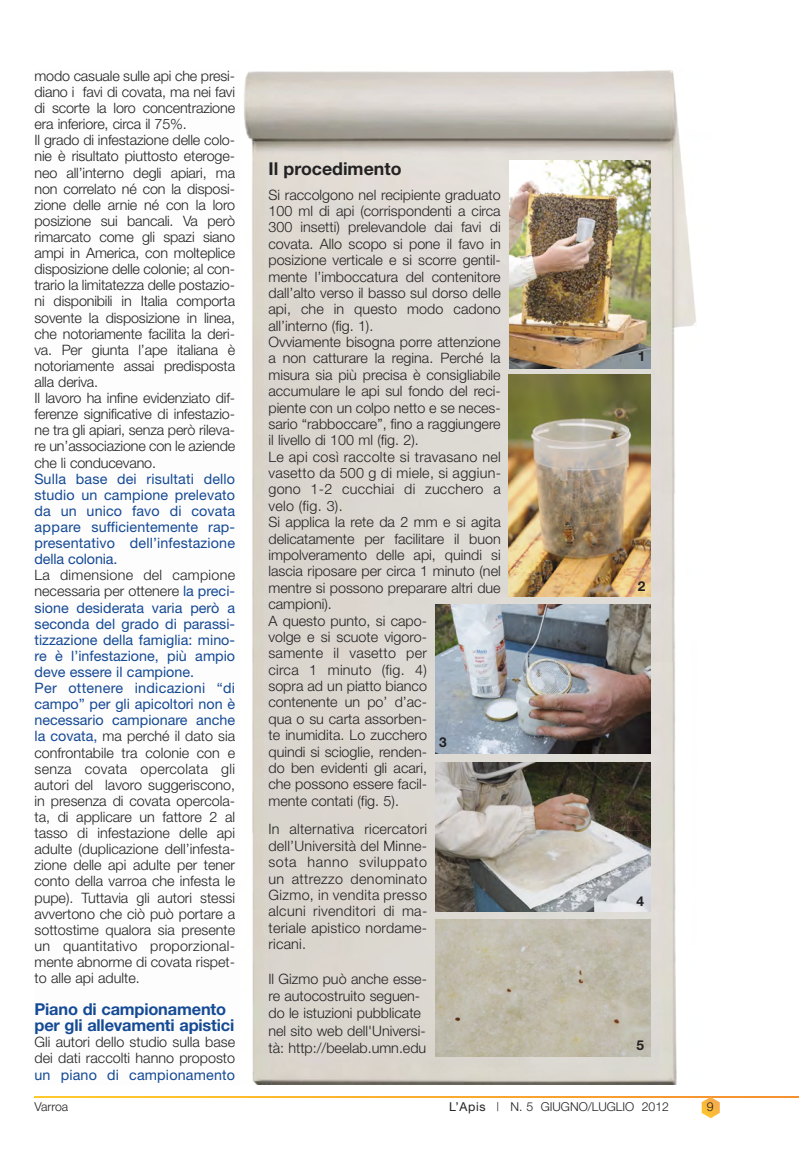
<style>
.page{position:relative;width:799px;height:1161px;background:#fff}
.page>*{position:absolute;margin:0;border:0;box-sizing:border-box;transform-origin:0 0}
.t1{font:700 17.7px "Helvetica Neue";color:#232122}
.t2{font:700 16.35px/16px "Helvetica Neue";letter-spacing:-.01em;color:#154a95}
.t3{font:300 14.4px/16px "Helvetica Neue";color:#232122}
.t4{font:14.4px/16px "Helvetica Neue";letter-spacing:.01em;color:#154a95;text-align:justify}
.t5{font:700 13.65px "Helvetica Neue";color:#232122}
.t6{font:300 12.3px "Helvetica Neue";color:#232122}
.s1{font-weight:400;color:#154a95}
.s2{font-weight:400}
</style>
<div class="page">
<img style="left:35px;top:1096px;width:764px;height:1px">
<img style="left:702px;top:1097px;width:18px;height:21px">
<img style="left:244px;top:70px;width:452px;height:1014px">
<img style="left:509px;top:160px;width:142px;height:209px">
<img style="left:509px;top:375px;width:142px;height:222px">
<img style="left:435px;top:605px;width:215px;height:149px">
<img style="left:435px;top:920px;width:216px;height:137px">
<img style="left:435px;top:763px;width:215px;height:149px">
<p class="t3" style="left:35px;top:67px;width:202px">modo casuale sulle api che presi&shy;diano i favi di covata, ma nei favi di scorte la loro concentrazione era inferiore, circa il 75%.<br>Il grado di infestazione delle colo&shy;nie è risultato piuttosto eteroge&shy;neo all’interno degli apiari, ma non correlato né con la disposi&shy;zione delle arnie né con la loro posizione sui bancali. Va però rimarcato come gli spazi siano ampi in America, con molteplice disposizione delle colonie; al con&shy;trario la limitatezza delle postazio&shy;ni disponibili in Italia comporta sovente la disposizione in linea, che notoriamente facilita la deri&shy;va. Per giunta l’ape italiana è notoriamente assai predisposta alla deriva.<br>Il lavoro ha infine evidenziato dif&shy;ferenze significative di infestazio&shy;ne tra gli apiari, senza però rileva&shy;re un’associazione con le aziende che li conducevano.</p>
<p class="t4" style="left:35px;top:470px;width:202px">Sulla base dei risultati dello studio un campione prelevato da un unico favo di covata appare sufficientemente rap&shy;presentativo dell’infe stazione della colonia.</p>
<p class="t3" style="left:35px;top:567px;width:202px">La dimensione del campione necessaria per ottenere <span class="s1">la preci&shy;sione desiderata varia però a seconda del grado di parassi&shy;tizzazione della famiglia: mino&shy;re è l’infestazione, più ampio deve essere il campione.<br>Per ottenere indicazioni “di campo” per gli apicoltori non è necessario campionare anche la covata,</span> ma perché il dato sia confrontabile tra colonie con e senza covata opercolata gli autori del lavoro suggeriscono, in presenza di covata opercola&shy;ta, di applicare un fattore 2 al tasso di infestazione delle api adulte (duplicazione dell’infesta&shy;zione delle api adulte per tener conto della varroa che infesta le pupe). Tuttavia gli autori stessi avvertono che ciò può portare a sottostime qualora sia presente un quantitativo proporzional&shy;mente abnorme di covata rispet&shy;to alle api adulte.</p>
<p class="t2" style="left:35px;top:1001px;width:201px">Piano di campionamento per gli allevamenti apistici</p>
<p class="t3" style="left:35px;top:1034px;width:202px">Gli autori dello studio sulla base dei dati raccolti hanno proposto</p>
<p class="t4" style="left:35px;top:1066px;width:202px">un piano di campionamento</p>
<p class="t1" style="left:268px;top:158px;width:135px">Il procedimento</p>
<p class="t3" style="left:268px;top:186px;width:234px">Si raccolgono nel recipiente graduato<br>100 ml di api (corrispondenti a circa<br>300 insetti) prelevandole dai favi di covata. Allo scopo si pone il favo in posizione verticale e si scorre gentil&shy;mente l’imboccatura del contenitore dall’alto verso il basso sul dorso delle api, che in questo modo cadono all’interno (fig. 1).<br>Ovviamente bisogna porre attenzione a non catturare la regina. Perché la misura sia più precisa è consigliabile accumulare le api sul fondo del reci&shy;piente con un colpo netto e se neces&shy;sario “rabboccare”, fino a raggiungere il livello di 100 ml (fig. 2).<br>Le api così raccolte si travasano nel vasetto da 500 g di miele, si aggiun&shy;gono 1-2 cucchiai di zucchero a velo (fig. 3).<br>Si applica la rete da 2 mm e si agita delicatamente per facilitare il buon impolveramento delle api, quindi si lascia riposare per circa 1 minuto (nel mentre si possono preparare altri due campioni).<br>A questo punto, si capo-<br>volge e si scuote vigoro-<br>samente il vasetto per<br>circa 1 minuto (fig. 4)<br>sopra ad un piatto bianco<br>contenente un po’ d’ac-<br>qua o su carta assorben-<br>te inumidita. Lo zucchero<br>quindi si scioglie, renden-<br>do ben evidenti gli acari,<br>che possono essere facil-<br>mente contati (fig. 5).</p>
<p class="t3" style="left:268px;top:821px;width:160px;text-align:justify">In alternativa ricercatori dell’Università del Minne&shy;sota hanno sviluppato un attrezzo denominato Gizmo, in vendita presso alcuni rivenditori di ma - teriale apistico nordame&shy;ricani.</p>
<p class="t3" style="left:268px;top:970px;width:160px;line-height:17.2px">Il Gizmo può anche esse&shy;re autocostruito seguen&shy;do le istuzioni pubblicate nel sito web dell'Universi&shy;tà: http://beelab.umn.edu</p>
<p class="t5" style="left:439px;top:734px;width:9px">3</p>
<p class="t5" style="left:638px;top:347px;width:9px">1</p>
<p class="t5" style="left:638px;top:578px;width:9px">2</p>
<p class="t5" style="left:637px;top:893px;width:9px">4</p>
<p class="t5" style="left:637px;top:1037px;width:9px">5</p>
<p class="t6" style="left:35px;top:1099px;width:35px">Varroa</p>
<p class="t6" style="left:449px;top:1099px;width:222px"><span class="s2">L’Apis</span> | N. 5 GIUGNO/LUGLIO 2012</p>
<p class="t6" style="left:707px;top:1099px;width:8px">9</p>
</div>
